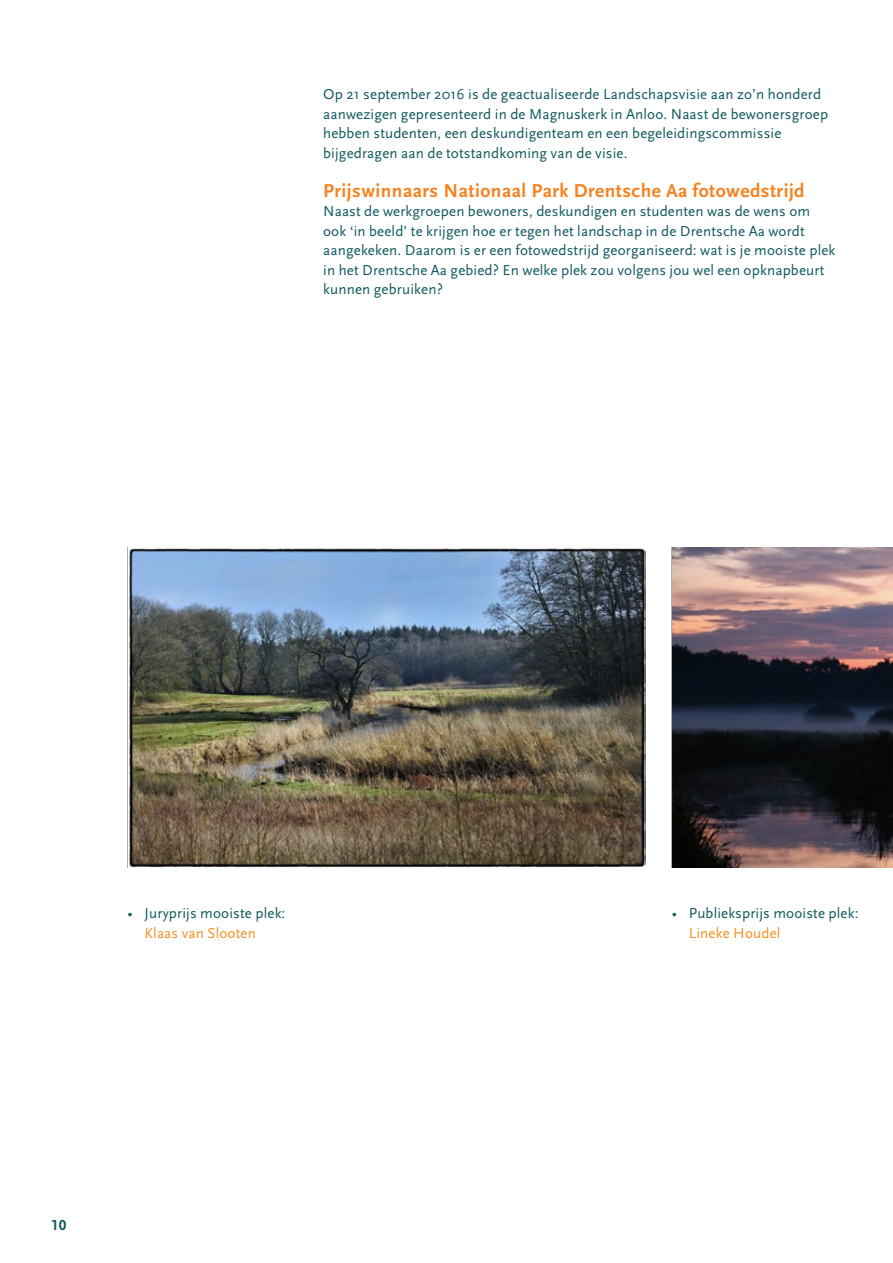
<style>
.page{position:relative;width:893px;height:1263px;background:#fff}
.page>*{position:absolute;margin:0;border:0;box-sizing:border-box;transform-origin:0 0}
.t1{font:700 19.5px "Scala Sans OT";letter-spacing:.025em;color:#f58220}
.t2{font:15px/19.5px "Scala Sans OT";letter-spacing:.01em;color:#0f595e}
.t3{font:15px "Scala Sans OT";letter-spacing:.01em;color:#f68f1e}
.t4{font:700 15px "Scala Sans OT";color:#0f595e}
</style>
<div class="page">
<img style="left:128px;top:548px;width:518px;height:320px">
<img style="left:672px;top:548px;width:221px;height:320px">
<p class="t2" style="left:323px;top:85px;width:507px">Op 21 september 2016 is de geactualiseerde Landschapsvisie aan zo’n honderd aanwezigen gepresenteerd in de Magnuskerk in Anloo. Naast de bewonersgroep hebben studenten, een deskundigenteam en een begeleidingscommissie bijgedragen aan de totstandkoming van de visie.</p>
<h1 class="t1" style="left:323px;top:179px;width:483px">Prijswinnaars Nationaal Park Drentsche Aa fotowedstrijd</h1>
<p class="t2" style="left:323px;top:202px;width:514px">Naast de werkgroepen bewoners, deskundigen en studenten was de wens om ook ‘in beeld’ te krijgen hoe er tegen het landschap in de Drentsche Aa wordt aangekeken. Daarom is er een fotowedstrijd georganiseerd: wat is je mooiste plek in het Drentsche Aa gebied? En welke plek zou volgens jou wel een opknapbeurt kunnen gebruiken?</p>
<p class="t2" style="left:128px;top:904px;width:159px">• Juryprijs mooiste plek:</p>
<p class="t3" style="left:145px;top:925px;width:113px">Klaas van Slooten</p>
<p class="t4" style="left:51px;top:1217px;width:17px">10</p>
<p class="t2" style="left:672px;top:904px;width:188px">• Publieksprijs mooiste plek:</p>
<p class="t3" style="left:689px;top:925px;width:93px">Lineke Houdel</p>
</div>
